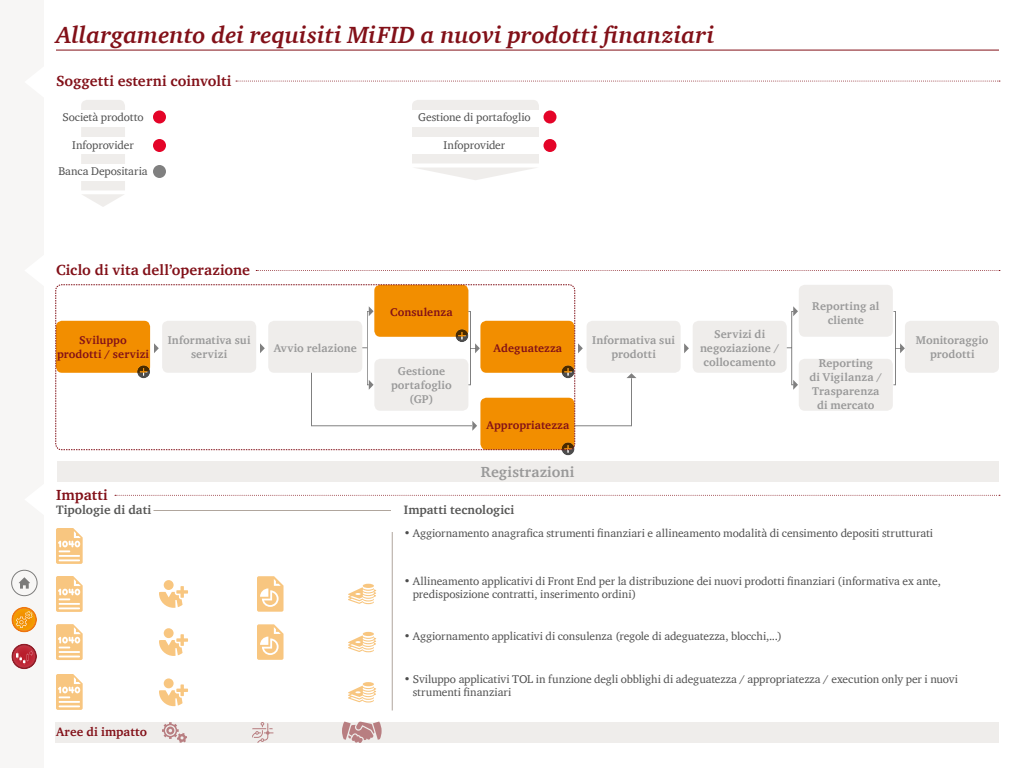
<style>
.page{position:relative;width:1024px;height:768px;background:#fff}
.page>*{position:absolute;margin:0;border:0;box-sizing:border-box;transform-origin:0 0}
.t1{font:italic 700 24px "ITC Charter Com";letter-spacing:.005em;color:#821018}
.t2{font:700 15px "ITC Charter Com";letter-spacing:.01em;color:#821018}
.t3{font:700 15px "ITC Charter Com";letter-spacing:.01em;color:#999}
.t4{font:700 12.5px "ITC Charter Com";letter-spacing:.005em;color:#575756}
.t5{font:700 12.5px "ITC Charter Com";letter-spacing:.01em;color:#821018}
.t6{font:11.5px/13.8px "ITC Charter Com";letter-spacing:-.005em;color:#4d4d4d}
.t7{font:700 11.5px/13.8px "ITC Charter Com";letter-spacing:.01em;color:#999;text-align:center}
.t8{font:700 11.5px/13.8px "ITC Charter Com";letter-spacing:.01em;color:#821018;text-align:center}
</style>
<div class="page">
<div style="left:0;top:0;width:44px;height:768px;background:#f7f6f5"></div>
<div style="left:11px;top:570px;width:26px;height:26px;border:1px solid #000;border-radius:50%"></div>
<svg style="left:19px;top:577px;width:11px;height:12px"></svg>
<div style="left:7px;top:603px;width:34px;height:30px;background:#fff;opacity:.75"></div>
<div style="left:9px;top:605px;width:31px;height:26px;background:#fff;opacity:.75"></div>
<svg style="left:16px;top:611px;width:16px;height:17px"></svg>
<div style="left:7px;top:640px;width:34px;height:30px;background:#fff;opacity:.75"></div>
<div style="left:8px;top:642px;width:31px;height:26px;background:#fff;opacity:.75"></div>
<svg style="left:16px;top:650px;width:16px;height:15px"></svg>
<div style="left:57px;top:461px;width:942px;height:21px;background:#efedeb"></div>
<div style="left:55px;top:722px;width:944px;height:21px;background:#efedeb"></div>
<hr style="left:56px;top:50px;width:943px;height:1px;background:#821018">
<svg style="left:81px;top:100px;width:44px;height:107px"></svg>
<svg style="left:412px;top:100px;width:127px;height:80px"></svg>
<div style="left:56px;top:110px;width:94px;height:17px;background:#fff"></div>
<div style="left:374px;top:110px;width:201px;height:17px;background:#fff"></div>
<div style="left:56px;top:137px;width:94px;height:17px;background:#fff"></div>
<div style="left:374px;top:137px;width:201px;height:17px;background:#fff"></div>
<div style="left:56px;top:164px;width:94px;height:17px;background:#fff"></div>
<div style="left:153px;top:110px;width:13px;height:14px;background:#e40428;border-radius:50%"></div>
<div style="left:544px;top:110px;width:12px;height:14px;background:#e40428;border-radius:50%"></div>
<div style="left:153px;top:139px;width:13px;height:13px;background:#e40428;border-radius:50%"></div>
<div style="left:544px;top:139px;width:12px;height:13px;background:#e40428;border-radius:50%"></div>
<svg style="left:153px;top:165px;width:13px;height:13px"></svg>
<svg style="left:56px;top:528px;width:27px;height:36px"></svg>
<svg style="left:56px;top:576px;width:27px;height:36px"></svg>
<svg style="left:56px;top:624px;width:27px;height:36px"></svg>
<svg style="left:56px;top:674px;width:27px;height:36px"></svg>
<svg style="left:159px;top:580px;width:29px;height:28px"></svg>
<svg style="left:159px;top:628px;width:29px;height:28px"></svg>
<svg style="left:159px;top:678px;width:29px;height:28px"></svg>
<svg style="left:348px;top:584px;width:28px;height:20px"></svg>
<svg style="left:348px;top:632px;width:28px;height:20px"></svg>
<svg style="left:348px;top:682px;width:28px;height:21px"></svg>
<svg style="left:257px;top:576px;width:27px;height:36px"></svg>
<svg style="left:257px;top:624px;width:27px;height:36px"></svg>
<hr style="left:392px;top:532px;width:1px;height:178px;background:#b0a69d">
<hr style="left:154px;top:510px;width:237px;height:1px;background:#b0a69d">
<svg style="left:252px;top:722px;width:21px;height:21px"></svg>
<svg style="left:162px;top:722px;width:25px;height:21px"></svg>
<svg style="left:342px;top:721px;width:40px;height:22px"></svg>
<svg style="left:236px;top:81px;width:764px;height:1px"></svg>
<svg style="left:115px;top:495px;width:885px;height:1px"></svg>
<svg style="left:55px;top:270px;width:945px;height:185px"></svg>
<div style="left:451px;top:326px;width:22px;height:16px;background:#fff;opacity:.75"></div>
<h1 class="t1" style="left:56px;top:20px;width:660px">Allargamento dei requisiti MiFID a nuovi prodotti finanziari</h1>
<h2 class="t2" style="left:56px;top:71px;width:177px">Soggetti esterni coinvolti</h2>
<p class="t6" style="left:62px;top:110px;width:83px">Società prodotto</p>
<p class="t6" style="left:418px;top:110px;width:114px">Gestione di portafoglio</p>
<p class="t6" style="left:72px;top:138px;width:63px">Infoprovider</p>
<p class="t6" style="left:444px;top:138px;width:63px">Infoprovider</p>
<p class="t6" style="left:58px;top:164px;width:91px">Banca Depositaria</p>
<h2 class="t2" style="left:56px;top:261px;width:196px">Ciclo di vita dell’operazione</h2>
<p class="t8" style="left:390px;top:305px;width:64px">Consulenza</p>
<p class="t7" style="left:812px;top:299px;width:69px">Reporting al cliente</p>
<p class="t7" style="left:700px;top:327px;width:81px">Servizi di negoziazione / collocamento</p>
<p class="t8" style="left:57px;top:333px;width:94px">Sviluppo prodotti / servizi</p>
<p class="t7" style="left:168px;top:333px;width:84px">Informativa sui servizi</p>
<p class="t7" style="left:592px;top:333px;width:84px">Informativa sui prodotti</p>
<p class="t7" style="left:916px;top:333px;width:74px">Monitoraggio prodotti</p>
<p class="t7" style="left:274px;top:341px;width:85px">Avvio relazione</p>
<p class="t8" style="left:494px;top:341px;width:70px">Adeguatezza</p>
<p class="t7" style="left:391px;top:364px;width:62px">Gestione portafoglio (GP)</p>
<p class="t7" style="left:809px;top:356px;width:74px">Reporting<br>di Vigilanza /<br>Trasparenza di mercato</p>
<p class="t8" style="left:487px;top:418px;width:84px">Appropriatezza</p>
<h2 class="t3" style="left:481px;top:462px;width:95px">Registrazioni</h2>
<h2 class="t2" style="left:56px;top:486px;width:53px">Impatti</h2>
<p class="t4" style="left:56px;top:502px;width:97px">Tipologie di dati</p>
<p class="t4" style="left:404px;top:502px;width:112px">Impatti tecnologici</p>
<p class="t5" style="left:56px;top:724px;width:93px">Aree di impatto</p>
<p class="t6" style="left:404px;top:526px;width:531px">• Aggiornamento anagrafica strumenti finanziari e allineamento modalità di censimento depositi strutturati</p>
<p class="t6" style="left:413px;top:574px;width:530px;text-indent:-9px">• Allineamento applicativi di Front End per la distribuzione dei nuovi prodotti finanziari (informativa ex ante, predisposizione contratti, inserimento ordini)</p>
<p class="t6" style="left:404px;top:629px;width:380px">• Aggiornamento applicativi di consulenza (regole di adeguatezza, blocchi,...)</p>
<p class="t6" style="left:413px;top:672px;width:547px;text-indent:-9px">• Sviluppo applicativi TOL in funzione degli obblighi di adeguatezza / appropriatezza / execution only per i nuovi strumenti finanziari</p>
</div>
